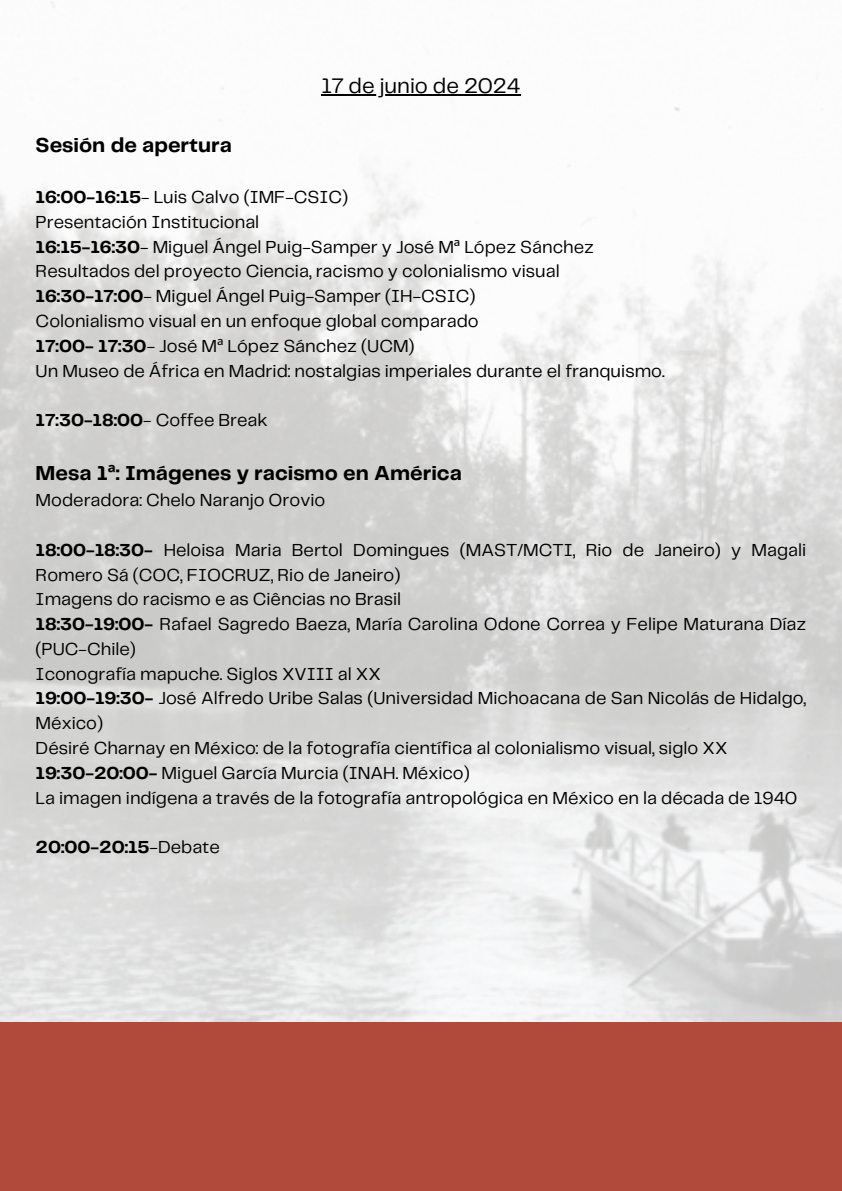
<style>
.page{position:relative;width:842px;height:1191px;background:#fff}
.page>*{position:absolute;margin:0;border:0;box-sizing:border-box;transform-origin:0 0}
.t1{font:21.9px "Telegraf";color:#000}
.t2{font:700 21px "Telegraf";color:#000}
.t3{font:18.1px/24.8px "Telegraf";color:#000}
.t4{font:700 18.1px "Telegraf";color:#000}
.s1{font-weight:700}
.s2{font-family:"Noto Sans"}
.s3{font-weight:400}
</style>
<div class="page">
<img style="left:0;top:2px;width:842px;height:1020px">
<div style="left:0;top:1022px;width:842px;height:168px;background:#b24a3b"></div>
<hr style="left:321px;top:94px;width:199px;height:2px;background:#000">
<h2 class="t1" style="left:321px;top:76px;width:201px">17 de junio de 2024</h2>
<p class="t2" style="left:36px;top:136px;width:198px">Sesión de apertura</p>
<p class="t3" style="left:36px;top:186px;width:314px"><span class="s1">16:00-16:15</span>- Luis Calvo (IMF-CSIC)</p>
<p class="t3" style="left:36px;top:210px;width:225px">Presentación Institucional</p>
<p class="t3" style="left:36px;top:235px;width:560px"><span class="s1">16:15-16:30</span>- Miguel Ángel Puig-Samper y José M<span class="s2">ª</span> López Sánchez</p>
<p class="t3" style="left:36px;top:260px;width:526px">Resultados del proyecto Ciencia, racismo y colonialismo visual</p>
<p class="t3" style="left:36px;top:285px;width:441px"><span class="s1">16:30-17:00</span>- Miguel Ángel Puig-Samper (IH-CSIC)</p>
<p class="t3" style="left:36px;top:309px;width:445px">Colonialismo visual en un enfoque global comparado</p>
<p class="t3" style="left:36px;top:334px;width:380px"><span class="s1">17:00- 17:30</span>- José M<span class="s2">ª</span> López Sánchez (UCM)</p>
<p class="t3" style="left:36px;top:359px;width:631px">Un Museo de África en Madrid: nostalgias imperiales durante el franquismo.</p>
<h3 class="t3" style="left:36px;top:408px;width:234px"><span class="s1">17:30-18:00</span>- Coffee Break</h3>
<p class="t2" style="left:36px;top:464px;width:428px">Mesa 1<span class="s2">ª</span>: Imágenes y racismo en América</p>
<p class="t3" style="left:36px;top:489px;width:291px">Moderadora: Chelo Naranjo Orovio</p>
<p class="t3" style="left:36px;top:538px;width:772px"><span class="s1">18:00-18:30-</span> Heloisa Maria Bertol Domingues (MAST/MCTI, Rio de Janeiro) y Magali<br>Romero Sá (COC, FIOCRUZ, Rio de Janeiro)</p>
<p class="t3" style="left:36px;top:588px;width:367px">Imagens do racismo e as Ciências no Brasil</p>
<p class="t3" style="left:36px;top:612px;width:772px"><span class="s1">18:30-19:00-</span> Rafael Sagredo Baeza, María Carolina Odone Correa y Felipe Maturana Díaz (PUC-Chile)</p>
<p class="t3" style="left:36px;top:662px;width:347px">Iconografía mapuche. Siglos XVIII al XX</p>
<p class="t3" style="left:36px;top:687px;width:772px"><span class="s1">19:00-19:30-</span> José Alfredo Uribe Salas (Universidad Michoacana de San Nicolás de Hidalgo,<br>México)</p>
<p class="t3" style="left:36px;top:736px;width:693px">Désiré Charnay en México: de la fotografía científica al colonialismo visual, siglo XX</p>
<p class="t3" style="left:36px;top:761px;width:436px"><span class="s1">19:30-20:00-</span> Miguel García Murcia (INAH. México)</p>
<p class="t3" style="left:36px;top:786px;width:763px">La imagen indígena a través de la fotografía antropológica en México en la década de 1940</p>
<h1 class="t4" style="left:36px;top:839px;width:186px">20:00-20:15<span class="s3">-Debate</span></h1>
</div>
